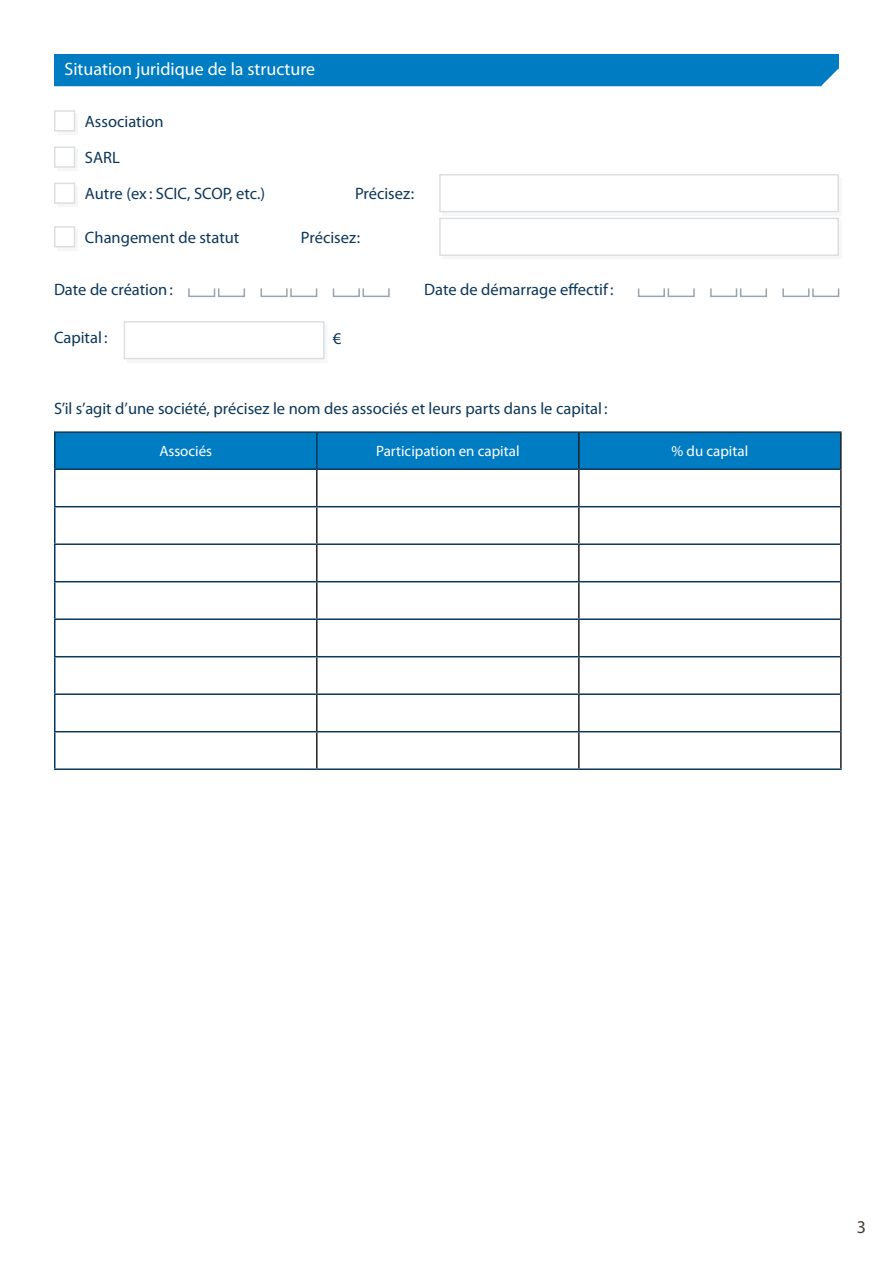
<style>
.page{position:relative;width:893px;height:1263px;background:#fff}
.page>*{position:absolute;margin:0;border:0;box-sizing:border-box;transform-origin:0 0}
.t1{font:18px "Myriad Pro";color:#fff}
.t2{font:18px "Myriad Pro";color:#443f30}
.t3{font:16.5px "Myriad Pro";color:#0c3759}
.t4{font:15px "Myriad Pro";color:#fff}
</style>
<div class="page">
<div style="left:54px;top:54px;width:785px;height:32px;background:#007cc2"></div>
<div style="left:57px;top:113px;width:21px;height:22px;background:#f8f7f8"></div>
<div style="left:54px;top:110px;width:21px;height:22px;background:#fff"></div>
<div style="left:57px;top:149px;width:21px;height:22px;background:#f8f7f8"></div>
<div style="left:54px;top:146px;width:21px;height:22px;background:#fff"></div>
<div style="left:57px;top:185px;width:21px;height:22px;background:#f8f7f8"></div>
<div style="left:54px;top:183px;width:21px;height:21px;background:#fff"></div>
<div style="left:57px;top:229px;width:21px;height:22px;background:#231f20;opacity:.1"></div>
<div style="left:54px;top:226px;width:21px;height:21px;background:#fff"></div>
<div style="left:442px;top:177px;width:400px;height:38px;background:#f8f7f8"></div>
<div style="left:439px;top:174px;width:400px;height:38px;background:#fff"></div>
<div style="left:442px;top:221px;width:400px;height:38px;background:#f8f7f8"></div>
<div style="left:439px;top:218px;width:400px;height:38px;background:#fff"></div>
<div style="left:188px;top:288px;width:27px;height:9px;border:2px solid #98a5ae"></div>
<div style="left:638px;top:288px;width:27px;height:9px;border:2px solid #98a5ae"></div>
<div style="left:260px;top:288px;width:28px;height:9px;border:2px solid #98a5ae"></div>
<div style="left:710px;top:288px;width:27px;height:9px;border:2px solid #98a5ae"></div>
<div style="left:333px;top:288px;width:27px;height:9px;border:2px solid #98a5ae"></div>
<div style="left:782px;top:288px;width:27px;height:9px;border:2px solid #98a5ae"></div>
<div style="left:218px;top:288px;width:27px;height:9px;border:2px solid #98a5ae"></div>
<div style="left:668px;top:288px;width:27px;height:9px;border:2px solid #98a5ae"></div>
<div style="left:290px;top:288px;width:27px;height:9px;border:2px solid #98a5ae"></div>
<div style="left:740px;top:288px;width:27px;height:9px;border:2px solid #98a5ae"></div>
<div style="left:362px;top:288px;width:28px;height:9px;border:2px solid #98a5ae"></div>
<div style="left:812px;top:288px;width:27px;height:9px;border:2px solid #98a5ae"></div>
<div style="left:127px;top:324px;width:201px;height:38px;background:#f8f7f8"></div>
<div style="left:124px;top:321px;width:201px;height:38px;background:#fff"></div>
<div style="left:56px;top:433px;width:784px;height:35px;background:#007cc2"></div>
<hr style="left:578px;top:433px;width:2px;height:35px;background:#231f20">
<hr style="left:840px;top:433px;width:2px;height:36px;background:#231f20">
<hr style="left:316px;top:470px;width:2px;height:36px;background:#231f20">
<hr style="left:578px;top:470px;width:2px;height:36px;background:#231f20">
<hr style="left:840px;top:469px;width:2px;height:38px;background:#231f20">
<hr style="left:316px;top:507px;width:2px;height:36px;background:#231f20">
<hr style="left:578px;top:507px;width:2px;height:36px;background:#231f20">
<hr style="left:840px;top:507px;width:2px;height:37px;background:#231f20">
<hr style="left:316px;top:545px;width:2px;height:36px;background:#231f20">
<hr style="left:578px;top:545px;width:2px;height:36px;background:#231f20">
<hr style="left:840px;top:544px;width:2px;height:38px;background:#231f20">
<hr style="left:316px;top:582px;width:2px;height:36px;background:#231f20">
<hr style="left:578px;top:582px;width:2px;height:36px;background:#231f20">
<hr style="left:840px;top:582px;width:2px;height:37px;background:#231f20">
<hr style="left:316px;top:620px;width:2px;height:36px;background:#231f20">
<hr style="left:578px;top:620px;width:2px;height:36px;background:#231f20">
<hr style="left:840px;top:619px;width:2px;height:38px;background:#231f20">
<hr style="left:316px;top:657px;width:2px;height:36px;background:#231f20">
<hr style="left:578px;top:657px;width:2px;height:36px;background:#231f20">
<hr style="left:840px;top:657px;width:2px;height:37px;background:#231f20">
<hr style="left:316px;top:695px;width:2px;height:36px;background:#231f20">
<hr style="left:578px;top:695px;width:2px;height:36px;background:#231f20">
<hr style="left:840px;top:694px;width:2px;height:38px;background:#231f20">
<hr style="left:316px;top:732px;width:2px;height:36px;background:#231f20">
<hr style="left:578px;top:732px;width:2px;height:36px;background:#231f20">
<hr style="left:840px;top:732px;width:2px;height:36px;background:#231f20">
<hr style="left:54px;top:431px;width:263px;height:2px;background:#0c3759">
<hr style="left:317px;top:431px;width:262px;height:2px;background:#0c3759">
<hr style="left:579px;top:431px;width:263px;height:2px;background:#0c3759">
<hr style="left:317px;top:468px;width:262px;height:2px;background:#0c3759">
<hr style="left:579px;top:468px;width:261px;height:2px;background:#0c3759">
<hr style="left:54px;top:506px;width:263px;height:1px;background:#0c3759">
<hr style="left:317px;top:506px;width:262px;height:1px;background:#0c3759">
<hr style="left:579px;top:506px;width:261px;height:1px;background:#0c3759">
<hr style="left:54px;top:543px;width:263px;height:2px;background:#0c3759">
<hr style="left:317px;top:543px;width:262px;height:2px;background:#0c3759">
<hr style="left:579px;top:543px;width:261px;height:2px;background:#0c3759">
<hr style="left:54px;top:581px;width:263px;height:1px;background:#0c3759">
<hr style="left:317px;top:581px;width:262px;height:1px;background:#0c3759">
<hr style="left:579px;top:581px;width:261px;height:1px;background:#0c3759">
<hr style="left:54px;top:618px;width:263px;height:2px;background:#0c3759">
<hr style="left:317px;top:618px;width:262px;height:2px;background:#0c3759">
<hr style="left:579px;top:618px;width:261px;height:2px;background:#0c3759">
<hr style="left:54px;top:656px;width:263px;height:1px;background:#0c3759">
<hr style="left:317px;top:656px;width:262px;height:1px;background:#0c3759">
<hr style="left:579px;top:656px;width:261px;height:1px;background:#0c3759">
<hr style="left:54px;top:693px;width:263px;height:2px;background:#0c3759">
<hr style="left:317px;top:693px;width:262px;height:2px;background:#0c3759">
<hr style="left:579px;top:693px;width:261px;height:2px;background:#0c3759">
<hr style="left:54px;top:731px;width:263px;height:1px;background:#0c3759">
<hr style="left:317px;top:731px;width:262px;height:1px;background:#0c3759">
<hr style="left:579px;top:731px;width:261px;height:1px;background:#0c3759">
<hr style="left:54px;top:470px;width:2px;height:36px;background:#0c3759">
<hr style="left:54px;top:507px;width:2px;height:36px;background:#0c3759">
<hr style="left:54px;top:545px;width:2px;height:36px;background:#0c3759">
<hr style="left:54px;top:582px;width:2px;height:36px;background:#0c3759">
<hr style="left:54px;top:620px;width:2px;height:36px;background:#0c3759">
<hr style="left:54px;top:657px;width:2px;height:36px;background:#0c3759">
<hr style="left:54px;top:695px;width:2px;height:36px;background:#0c3759">
<hr style="left:54px;top:732px;width:2px;height:36px;background:#0c3759">
<hr style="left:54px;top:433px;width:2px;height:35px;background:#0c3759">
<hr style="left:316px;top:433px;width:2px;height:35px;background:#0c3759">
<hr style="left:54px;top:468px;width:263px;height:2px;background:#0c3759">
<hr style="left:54px;top:768px;width:263px;height:2px;background:#0c3759">
<hr style="left:317px;top:768px;width:262px;height:2px;background:#0c3759">
<hr style="left:579px;top:768px;width:263px;height:2px;background:#0c3759">
<p class="t1" style="left:65px;top:58px;width:252px">Situation juridique de la structure</p>
<p class="t3" style="left:85px;top:111px;width:80px">Association</p>
<p class="t3" style="left:85px;top:147px;width:36px">SARL</p>
<p class="t3" style="left:85px;top:183px;width:182px">Autre (ex : SCIC, SCOP, etc.)</p>
<p class="t3" style="left:355px;top:183px;width:61px">Précisez:</p>
<p class="t3" style="left:85px;top:228px;width:156px">Changement de statut</p>
<p class="t3" style="left:301px;top:228px;width:61px">Précisez:</p>
<p class="t3" style="left:54px;top:279px;width:120px">Date de création:</p>
<p class="t3" style="left:424px;top:279px;width:191px">Date de démarrage effectif:</p>
<p class="t3" style="left:54px;top:327px;width:55px">Capital :</p>
<p class="t3" style="left:333px;top:328px;width:10px">€</p>
<p class="t3" style="left:54px;top:398px;width:555px">S’il s’agit d’une société, précisez le nom des associés et leurs parts dans le capital :</p>
<p class="t4" style="left:159px;top:442px;width:54px">Associés</p>
<p class="t4" style="left:376px;top:442px;width:145px">Participation en capital</p>
<p class="t4" style="left:671px;top:442px;width:78px">% du capital</p>
<p class="t2" style="left:857px;top:1216px;width:11px">3</p>
</div>
